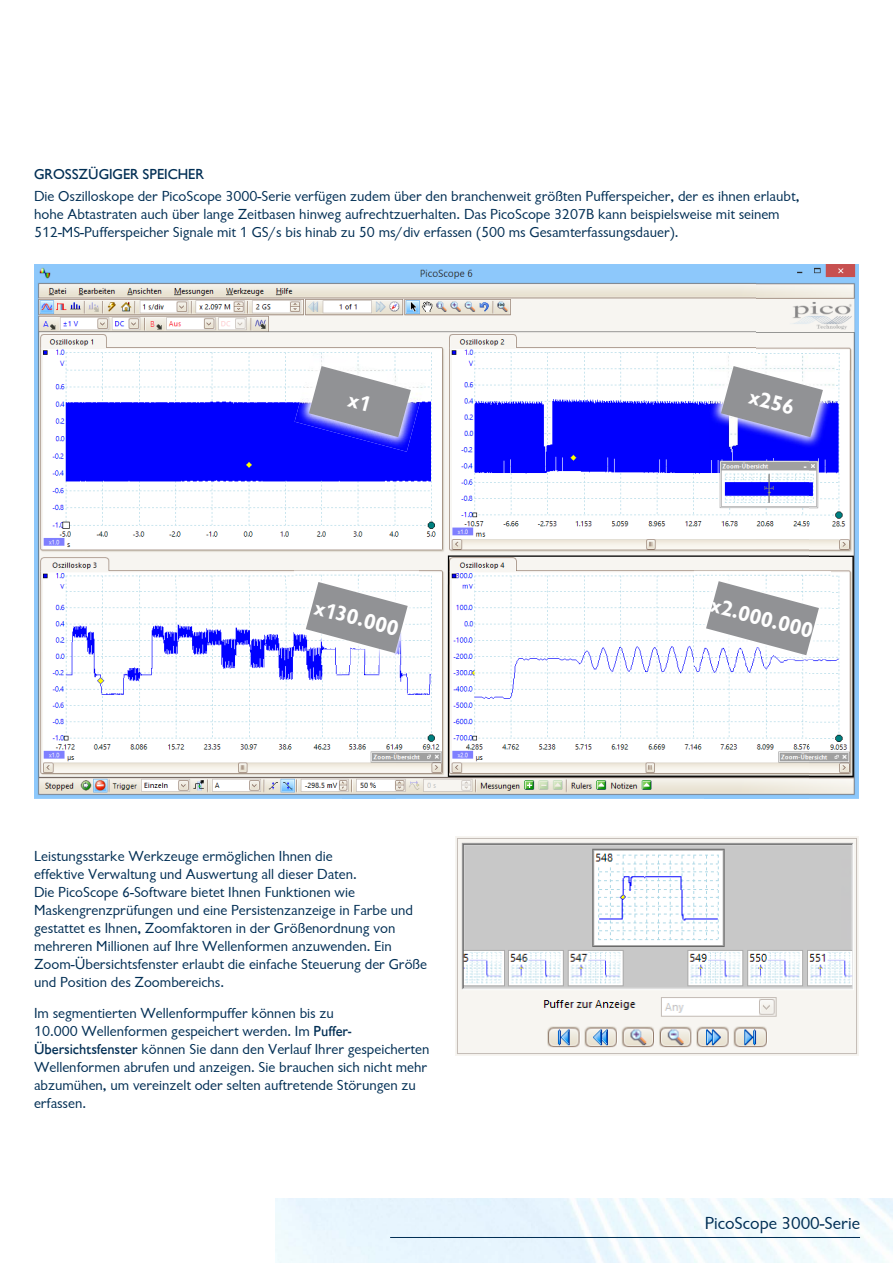
<style>
.page{position:relative;width:893px;height:1263px;background:#fff}
.page>*{position:absolute;margin:0;border:0;box-sizing:border-box;transform-origin:0 0}
.t1{font:700 22.2px "Chantilly";color:#fff}
.t2{font:18px "Chantilly";color:#002e54}
.t3{font:15px/18px "Chantilly";color:#002e54}
.t4{font:500 15px "Chantilly";color:#002e54}
.s1{font-weight:500}
</style>
<div class="page">
<hr style="left:390px;top:1237px;width:470px;height:1px;background:#002e54">
<img style="left:34px;top:264px;width:722px;height:320px">
<img style="left:756px;top:264px;width:103px;height:106px">
<img style="left:808px;top:370px;width:51px;height:429px">
<img style="left:756px;top:448px;width:52px;height:122px">
<img style="left:34px;top:584px;width:309px;height:215px">
<img style="left:395px;top:584px;width:309px;height:215px">
<img style="left:343px;top:664px;width:52px;height:135px">
<img style="left:704px;top:667px;width:104px;height:132px">
<img style="left:695px;top:570px;width:135px;height:97px">
<svg style="left:706px;top:581px;width:113px;height:74px"></svg>
<img style="left:295px;top:571px;width:124px;height:93px">
<svg style="left:306px;top:582px;width:102px;height:71px"></svg>
<img style="left:710px;top:355px;width:124px;height:93px">
<svg style="left:721px;top:366px;width:102px;height:71px"></svg>
<img style="left:295px;top:352px;width:130px;height:100px">
<img style="left:455px;top:836px;width:404px;height:220px">
<svg style="left:309px;top:366px;width:102px;height:71px"></svg>
<p class="t4" style="left:34px;top:166px;width:172px">GROSSZÜGIGER SPEICHER</p>
<p class="t3" style="left:34px;top:187px;width:767px">Die Oszilloskope der PicoScope 3000-Serie verfügen zudem über den branchenweit größten Pufferspeicher, der es ihnen erlaubt, hohe Abtastraten auch über lange Zeitbasen hinweg aufrechtzuerhalten. Das PicoScope 3207B kann beispielsweise mit seinem<br>512-MS-Pufferspeicher Signale mit 1 GS/s bis hinab zu 50 ms/div erfassen (500 ms Gesamterfassungsdauer).</p>
<h1 class="t1" style="left:753px;top:384px;width:48px;rotate:15deg">x256</h1>
<h1 class="t1" style="left:318px;top:595px;width:88px;rotate:15deg">x130.000</h1>
<h1 class="t1" style="left:714px;top:592px;width:106px;rotate:15deg">x2.000.000</h1>
<p class="t3" style="left:34px;top:848px;width:395px">Leistungsstarke Werkzeuge ermöglichen Ihnen die<br>effektive Verwaltung und Auswertung all dieser Daten.<br>Die PicoScope 6-Software bietet Ihnen Funktionen wie Maskengrenzprüfungen und eine Persistenzanzeige in Farbe und gestattet es Ihnen, Zoomfaktoren in der Größenordnung von mehreren Millionen auf Ihre Wellenformen anzuwenden. Ein Zoom-Übersichtsfenster erlaubt die einfache Steuerung der Größe und Position des Zoombereichs.</p>
<p class="t3" style="left:34px;top:1004px;width:397px">Im segmentierten Wellenformpuffer können bis zu<br>10.000 Wellenformen gespeichert werden. Im <span class="s1">Puffer-Übersichtsfenster</span> können Sie dann den Verlauf Ihrer gespeicherten Wellenformen abrufen und anzeigen. Sie brauchen sich nicht mehr abzumühen, um vereinzelt oder selten auftretende Störungen zu erfassen.</p>
<p class="t2" style="left:705px;top:1213px;width:157px">PicoScope 3000-Serie</p>
</div>
